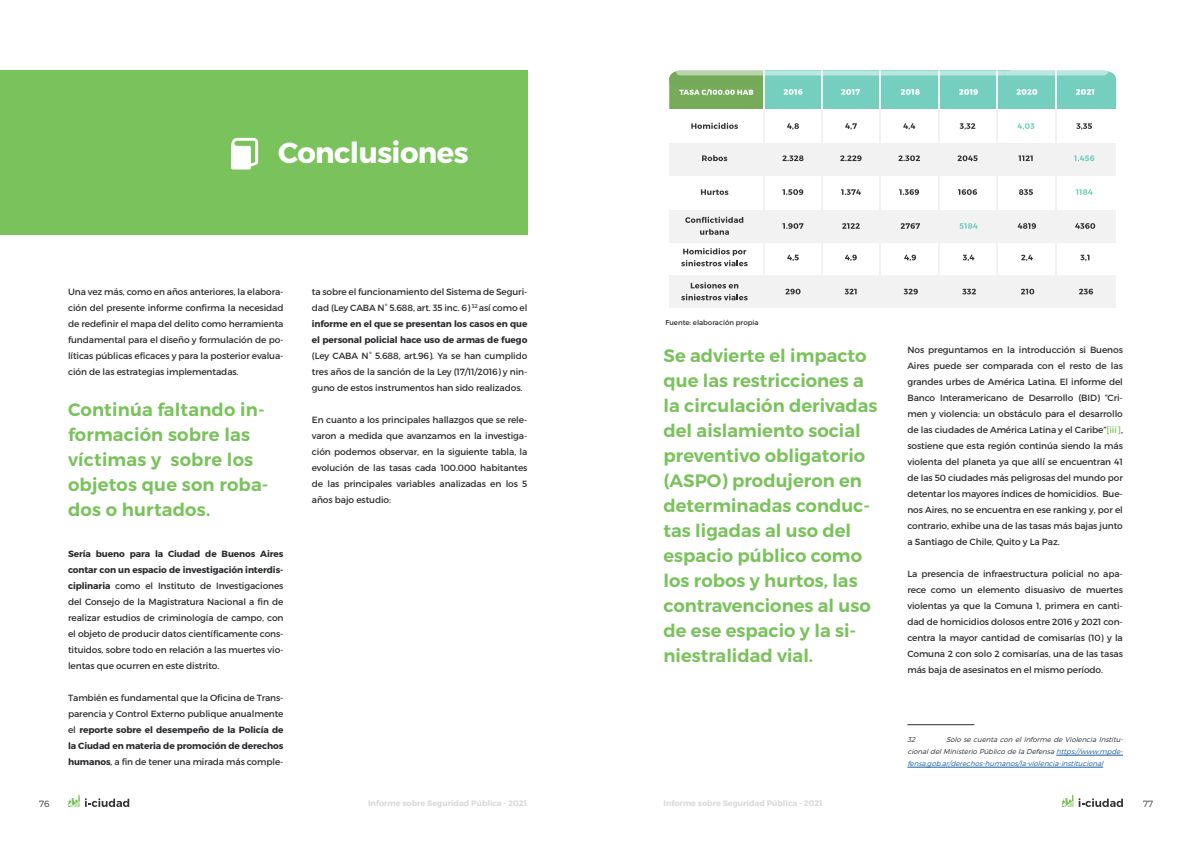
<style>
.page{position:relative;width:1191px;height:842px;background:#fff}
.page>*{position:absolute;margin:0;border:0;box-sizing:border-box;transform-origin:0 0}
.t1{font:700 29px "Montserrat";letter-spacing:-.02em;color:#fff}
.t2{font:600 18px/25px "Montserrat";color:#7ac25c}
.t3{font:9px/16px "Montserrat";letter-spacing:-.01em;color:#292c2f;text-align:justify}
.t4{font:300 9px "Montserrat";color:#333}
.t5{font:700 8px "Montserrat";color:#dadada}
.t6{font:italic 300 7px/12px "Montserrat";color:#292c2f;text-align:justify}
.t7{font:7px "Montserrat";color:#292c2f}
.s1{font-weight:700}
.s2{color:#7ac25c}
.s3{color:#175d9e}
</style>
<div class="page">
<svg style="left:68px;top:794px;width:61px;height:13px"></svg>
<svg style="left:1061px;top:794px;width:62px;height:13px"></svg>
<div style="left:0;top:71px;width:527px;height:164px;background:#7ac25c"></div>
<svg style="left:231px;top:138px;width:27px;height:31px"></svg>
<div style="left:669px;top:143px;width:447px;height:33px;background:#f2f2f2"></div>
<div style="left:669px;top:210px;width:447px;height:33px;background:#f2f2f2"></div>
<div style="left:669px;top:275px;width:447px;height:33px;background:#f2f2f2"></div>
<div style="left:763px;top:71px;width:95px;height:38px;background:#75cfbf"></div>
<div style="left:858px;top:71px;width:152px;height:38px;background:#75cfbf"></div>
<img style="left:764px;top:71px;width:240px;height:13px">
<svg style="left:787px;top:123px;width:12px;height:7px"></svg>
<svg style="left:845px;top:123px;width:12px;height:7px"></svg>
<svg style="left:898px;top:155px;width:22px;height:6px"></svg>
<svg style="left:782px;top:155px;width:21px;height:6px"></svg>
<svg style="left:691px;top:123px;width:47px;height:6px"></svg>
<svg style="left:702px;top:155px;width:25px;height:6px"></svg>
<svg style="left:701px;top:189px;width:27px;height:6px"></svg>
<svg style="left:685px;top:217px;width:58px;height:6px"></svg>
<svg style="left:700px;top:229px;width:29px;height:6px"></svg>
<svg style="left:782px;top:189px;width:21px;height:6px"></svg>
<svg style="left:841px;top:189px;width:20px;height:6px"></svg>
<svg style="left:842px;top:223px;width:17px;height:6px"></svg>
<svg style="left:900px;top:223px;width:20px;height:6px"></svg>
<svg style="left:899px;top:189px;width:20px;height:6px"></svg>
<svg style="left:840px;top:155px;width:21px;height:6px"></svg>
<svg style="left:782px;top:223px;width:21px;height:6px"></svg>
<svg style="left:681px;top:248px;width:66px;height:18px"></svg>
<svg style="left:845px;top:255px;width:12px;height:6px"></svg>
<svg style="left:904px;top:255px;width:12px;height:6px"></svg>
<svg style="left:787px;top:255px;width:11px;height:6px"></svg>
<svg style="left:691px;top:282px;width:47px;height:6px"></svg>
<svg style="left:681px;top:294px;width:66px;height:6px"></svg>
<svg style="left:844px;top:289px;width:12px;height:5px"></svg>
<svg style="left:903px;top:289px;width:15px;height:5px"></svg>
<svg style="left:785px;top:289px;width:15px;height:5px"></svg>
<svg style="left:903px;top:123px;width:12px;height:7px"></svg>
<hr style="left:763px;top:71px;width:1px;height:209px;background:#f2f2f2">
<hr style="left:821px;top:71px;width:1px;height:209px;background:#f2f2f2">
<hr style="left:880px;top:71px;width:1px;height:209px;background:#f2f2f2">
<hr style="left:938px;top:71px;width:1px;height:209px;background:#f2f2f2">
<hr style="left:996px;top:71px;width:1px;height:209px;background:#f2f2f2">
<hr style="left:1055px;top:71px;width:1px;height:209px;background:#f2f2f2">
<svg style="left:669px;top:71px;width:94px;height:38px;background:#84b46c"></svg>
<svg style="left:841px;top:89px;width:19px;height:6px"></svg>
<svg style="left:783px;top:89px;width:19px;height:6px"></svg>
<svg style="left:900px;top:89px;width:19px;height:6px"></svg>
<svg style="left:957px;top:155px;width:20px;height:6px"></svg>
<svg style="left:959px;top:223px;width:18px;height:6px"></svg>
<svg style="left:958px;top:189px;width:19px;height:6px"></svg>
<svg style="left:962px;top:255px;width:12px;height:6px"></svg>
<svg style="left:962px;top:289px;width:14px;height:5px"></svg>
<svg style="left:959px;top:123px;width:16px;height:7px"></svg>
<svg style="left:959px;top:89px;width:19px;height:6px"></svg>
<svg style="left:1018px;top:155px;width:14px;height:6px"></svg>
<svg style="left:1017px;top:223px;width:19px;height:6px"></svg>
<svg style="left:1019px;top:189px;width:14px;height:6px"></svg>
<svg style="left:1021px;top:255px;width:11px;height:6px"></svg>
<svg style="left:1021px;top:289px;width:13px;height:5px"></svg>
<svg style="left:1017px;top:123px;width:17px;height:7px"></svg>
<svg style="left:1074px;top:155px;width:20px;height:6px"></svg>
<svg style="left:1075px;top:223px;width:20px;height:6px"></svg>
<svg style="left:1075px;top:189px;width:17px;height:6px"></svg>
<svg style="left:1080px;top:255px;width:9px;height:6px"></svg>
<svg style="left:1079px;top:289px;width:14px;height:5px"></svg>
<svg style="left:1076px;top:123px;width:16px;height:7px"></svg>
<svg style="left:1004px;top:71px;width:112px;height:38px;background:#83d3c5"></svg>
<hr style="left:1056px;top:755px;width:67px;height:1px;background:#175d9e">
<hr style="left:907px;top:767px;width:196px;height:1px;background:#175d9e">
<hr style="left:907px;top:724px;width:67px;height:1px;background:#2a2c30">
<p class="t1" style="left:278px;top:135px;width:192px">Conclusiones</p>
<p class="t3" style="left:68px;top:284px;width:217px">Una vez más, como en años anteriores, la elabora&shy;ción del presente informe confirma la necesidad de redefinir el mapa del delito como herramienta fundamental para el diseño y formulación de po&shy;líticas públicas eficaces y para la posterior evalua&shy;ción de las estrategias implementadas.</p>
<p class="t2" style="left:68px;top:397px;width:202px">Continúa faltando in&shy;formación sobre las víctimas y sobre los objetos que son roba&shy;dos o hurtados.</p>
<p class="t3" style="left:68px;top:546px;width:217px"><span class="s1">Sería bueno para la Ciudad de Buenos Aires contar con un espacio de investigación interdis&shy;ciplinaria</span> como el Instituto de Investigaciones del Consejo de la Magistratura Nacional a fin de realizar estudios de criminología de campo, con el objeto de producir datos científicamente cons&shy;tituidos, sobre todo en relación a las muertes vio&shy;lentas que ocurren en este distrito.</p>
<p class="t3" style="left:68px;top:690px;width:217px">También es fundamental que la Oficina de Trans&shy;parencia y Control Externo publique anualmente el <span class="s1">reporte sobre el desempeño de la Policía de la Ciudad en materia de promoción de derechos humanos</span>, a fin de tener una mirada más comple-</p>
<p class="t3" style="left:312px;top:284px;width:217px">ta sobre el funcionamiento del Sistema de Seguri&shy;dad (Ley CABA N° 5.688, art. 35 inc. 6) <sup>32</sup> así como el <span class="s1">informe en el que se presentan los casos en que el personal policial hace uso de armas de fuego </span>(Ley CABA N° 5.688, art.96). Ya se han cumplido tres años de la sanción de la Ley (17/11/2016) y nin&shy;guno de estos instrumentos han sido realizados.</p>
<p class="t3" style="left:312px;top:412px;width:217px">En cuanto a los principales hallazgos que se rele&shy;varon a medida que avanzamos en la investiga&shy;ción podemos observar, en la siguiente tabla, la evolución de las tasas cada 100.000 habitantes de las principales variables analizadas en los 5 años bajo estudio:</p>
<p class="t7" style="left:665px;top:318px;width:95px">Fuente: elaboración propia</p>
<p class="t2" style="left:663px;top:343px;width:215px">Se advierte el impacto que las restricciones a la circulación derivadas del aislamiento social preventivo obligatorio (ASPO) produjeron en determinadas conduc&shy;tas ligadas al uso del espacio público como los robos y hurtos, las contravenciones al uso de ese espacio y la si&shy;niestralidad vial.</p>
<p class="t3" style="left:907px;top:342px;width:217px">Nos preguntamos en la introducción si Buenos Aires puede ser comparada con el resto de las grandes urbes de América Latina. El informe del Banco Interamericano de Desarrollo (BID) “Cri&shy;men y violencia: un obstáculo para el desarrollo de las ciudades de América Latina y el Caribe”<span class="s2">[iii]</span>, sostiene que esta región continúa siendo la más violenta del planeta ya que allí se encuentran 41 de las 50 ciudades más peligrosas del mundo por detentar los mayores índices de homicidios. Bue&shy;nos Aires, no se encuentra en ese ranking y, por el contrario, exhibe una de las tasas más bajas junto a Santiago de Chile, Quito y La Paz.</p>
<p class="t3" style="left:907px;top:566px;width:217px">La presencia de infraestructura policial no apa&shy;rece como un elemento disuasivo de muertes violentas ya que la Comuna 1, primera en canti&shy;dad de homicidios dolosos entre 2016 y 2021 con&shy;centra la mayor cantidad de comisarías (10) y la Comuna 2 con solo 2 comisarías, una de las tasas más baja de asesinatos en el mismo período.</p>
<p class="t6" style="left:907px;top:734px;width:219px;text-indent:39px">Solo secuentacon elInformedeViolenciaInstitu&shy;cionaldelMinisterio Público delaDefensa<span class="s3">https://www.mpde&shy;fensa.gob.ar/derechos-humanos/la-violencia-institucional</span></p>
<p class="t6" style="left:907px;top:734px;width:11px">32</p>
<p class="t4" style="left:39px;top:798px;width:12px">76</p>
<p class="t5" style="left:368px;top:798px;width:160px">Informe sobre Seguridad Pública - 2021</p>
<p class="t5" style="left:663px;top:798px;width:160px">Informe sobre Seguridad Pública - 2021</p>
<p class="t4" style="left:1143px;top:798px;width:11px">77</p>
</div>
